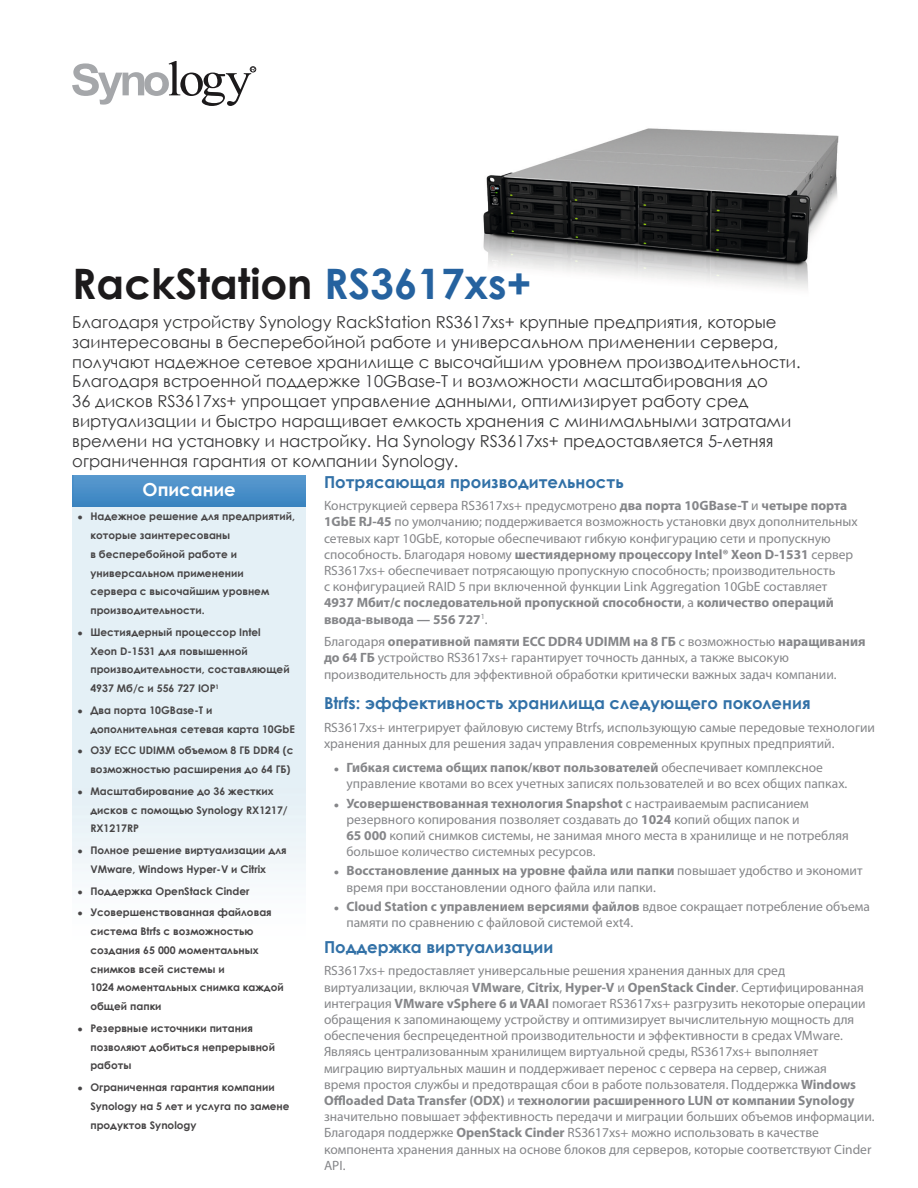
<style>
.page{position:relative;width:918px;height:1188px;background:#fff}
.page>*{position:absolute;margin:0;border:0;box-sizing:border-box;transform-origin:0 0}
.ChapterTitle{font:700 42px "Century Gothic";color:#1c1a1b}
.ChapterTitleHighligh{font:700 18px "Century Gothic";color:#fff}
.ChapterTitleDesc{font:16.5px/19.8px "Century Gothic";color:#383839}
.BodyHeading{font:700 16.5px "Century Gothic";color:#3271a7}
.BodyContent{font:13.5px/16.2px "Myriad Pro";color:#858689}
.t1{font:700 10.5px/18.8px "Century Gothic";color:#474546}
.s1{color:#25629f}
.s2{font-family:"Arial";font-size:9px}
.s3{font-weight:700}
.s4{font-family:"Arial";font-weight:700;font-size:9px}
</style>
<div class="page">
<img style="left:483px;top:128px;width:356px;height:161px">
<svg style="left:72px;top:61px;width:184px;height:45px"></svg>
<img style="left:72px;top:506px;width:234px;height:368px">
<div style="left:72px;top:475px;width:234px;height:31px;background:linear-gradient(to right,#4a8fc8,#4a8fc8)"></div>
<p class="ChapterTitle" style="left:72px;top:252px;width:461px">RackStation <span class="s1">RS3617xs+</span></p>
<p class="ChapterTitleDesc" style="left:72px;top:312px;width:730px">Благодаря устройству Synology RackStation RS3617xs+ крупные предприятия, которые заинтересованы в бесперебойной работе и универсальном применении сервера, получают надежное сетевое хранилище с высочайшим уровнем производительности.<br>Благодаря встроенной поддержке 10GBase-T и возможности масштабирования до<br>36 дисков RS3617xs+ упрощает управление данными, оптимизирует работу сред виртуализации и быстро наращивает емкость хранения с минимальными затратами времени на установку и настройку. На Synology RS3617xs+ предоставляется 5-летняя ограниченная гарантия от компании Synology.</p>
<p class="ChapterTitleHighligh" style="left:143px;top:475px;width:95px">Описание</p>
<p class="t1" style="left:90px;top:507px;width:206px;text-indent:-13px"><span class="s2">●</span> Надежное решение для предприятий, которые заинтересованы<br>в бесперебойной работе и универсальном применении<br>сервера с высочайшим уровнем производительности.</p>
<p class="t1" style="left:90px;top:622px;width:201px;text-indent:-13px"><span class="s2">●</span> Шестиядерный процессор Intel<br>Xeon D-1531 для повышенной производительности, составляющей<br>4937 Мб/с и 556 727 IOP<sup>1</sup></p>
<p class="t1" style="left:90px;top:700px;width:206px;text-indent:-13px"><span class="s2">●</span> Два порта 10GBase-T и дополнительная сетевая карта 10GbE</p>
<p class="t1" style="left:78px;top:741px;width:217px;text-align:right"><span class="s2">●</span> ОЗУ ECC UDIMM объемом 8 ГБ DDR4 (с возможностью расширения до 64 ГБ)</p>
<p class="t1" style="left:90px;top:781px;width:199px;text-indent:-13px"><span class="s2">●</span> Масштабирование до 36 жестких дисков с помощью Synology RX1217/<br>RX1217RP</p>
<p class="t1" style="left:90px;top:841px;width:198px;text-indent:-13px"><span class="s2">●</span> Полное решение виртуализации для<br>VMware, Windows Hyper-V и Citrix</p>
<p class="t1" style="left:78px;top:881px;width:173px"><span class="s2">●</span> Поддержка OpenStack Cinder</p>
<p class="t1" style="left:90px;top:903px;width:195px;text-indent:-13px"><span class="s2">●</span> Усовершенствованная файловая система Btrfs с возможностью создания 65 000 моментальных снимков всей системы и<br>1024 моментальных снимка каждой общей папки</p>
<p class="t1" style="left:90px;top:1018px;width:186px;text-indent:-13px"><span class="s2">●</span> Резервные источники питания позволяют добиться непрерывной работы</p>
<p class="t1" style="left:90px;top:1078px;width:201px;text-indent:-13px"><span class="s2">●</span> Ограниченная гарантия компании<br>Synology на 5 лет и услуга по замене продуктов Synology</p>
<p class="BodyHeading" style="left:324px;top:469px;width:301px">Потрясающая производительность</p>
<p class="BodyContent" style="left:324px;top:497px;width:535px">Конструкцией сервера RS3617xs+ предусмотрено <span class="s3">два порта 10GBase-T</span> и <span class="s3">четыре порта 1GbE RJ-45</span> по умолчанию; поддерживается возможность установки двух дополнительных сетевых карт 10GbE, которые обеспечивают гибкую конфигурацию сети и пропускную способность. Благодаря новому <span class="s3">шестиядерному процессору Intel® Xeon D-1531</span> сервер RS3617xs+ обеспечивает потрясающую пропускную способность; производительность<br>с конфигурацией RAID 5 при включенной функции Link Aggregation 10GbE составляет <span class="s3">4937 Мбит/с последовательной пропускной способности</span>, а <span class="s3">количество операций ввода-вывода — 556 727</span><sup>1</sup>.</p>
<p class="BodyContent" style="left:324px;top:633px;width:543px">Благодаря <span class="s3">оперативной памяти ECC DDR4 UDIMM на 8 ГБ</span> с возможностью <span class="s3">наращивания до 64 ГБ</span> устройство RS3617xs+ гарантирует точность данных, а также высокую производительность для эффективной обработки критически важных задач компании.</p>
<p class="BodyHeading" style="left:324px;top:691px;width:488px">Btrfs: эффективность хранилища следующего поколения</p>
<p class="BodyContent" style="left:324px;top:719px;width:553px">RS3617xs+ интегрирует файловую систему Btrfs, использующую самые передовые технологии хранения данных для решения задач управления современных крупных предприятий.</p>
<p class="BodyContent" style="left:346px;top:759px;width:502px;text-indent:-13px"><span class="s4">●</span> <span class="s3">Гибкая система общих папок/квот пользователей</span> обеспечивает комплексное управление квотами во всех учетных записях пользователей и во всех общих папках.</p>
<p class="BodyContent" style="left:346px;top:795px;width:504px;text-indent:-13px"><span class="s4">●</span> <span class="s3">Усовершенствованная технология Snapshot</span> с настраиваемым расписанием резервного копирования позволяет создавать до <span class="s3">1024</span> копий общих папок и<br><span class="s3">65 000</span> копий снимков системы, не занимая много места в хранилище и не потребляя большое количество системных ресурсов.</p>
<p class="BodyContent" style="left:346px;top:862px;width:518px;text-indent:-13px"><span class="s4">●</span> <span class="s3">Восстановление данных на уровне файла или папки</span> повышает удобство и экономит время при восстановлении одного файла или папки.</p>
<p class="BodyContent" style="left:346px;top:898px;width:525px;text-indent:-13px"><span class="s4">●</span> <span class="s3">Cloud Station с управлением версиями файлов</span> вдвое сокращает потребление объема памяти по сравнению с файловой системой ext4.</p>
<p class="BodyHeading" style="left:324px;top:934px;width:231px">Поддержка виртуализации</p>
<p class="BodyContent" style="left:324px;top:963px;width:552px">RS3617xs+ предоставляет универсальные решения хранения данных для сред виртуализации, включая <span class="s3">VMware</span>, <span class="s3">Citrix</span>, <span class="s3">Hyper-V</span> и <span class="s3">OpenStack Cinder</span>. Сертифицированная интеграция <span class="s3">VMware vSphere 6 и VAAI</span> помогает RS3617xs+ разгрузить некоторые операции обращения к запоминающему устройству и оптимизирует вычислительную мощность для обеспечения беспрецедентной производительности и эффективности в средах VMware.<br>Являясь централизованным хранилищем виртуальной среды, RS3617xs+ выполняет миграцию виртуальных машин и поддерживает перенос с сервера на сервер, снижая<br>время простоя службы и предотвращая сбои в работе пользователя. Поддержка <span class="s3">Windows Offloaded Data Transfer (ODX)</span> и <span class="s3">технологии расширенного LUN от компании Synology </span>значительно повышает эффективность передачи и миграции больших объемов информации.<br>Благодаря поддержке <span class="s3">OpenStack Cinder</span> RS3617xs+ можно использовать в качестве компонента хранения данных на основе блоков для серверов, которые соответствуют Cinder API.</p>
</div>
